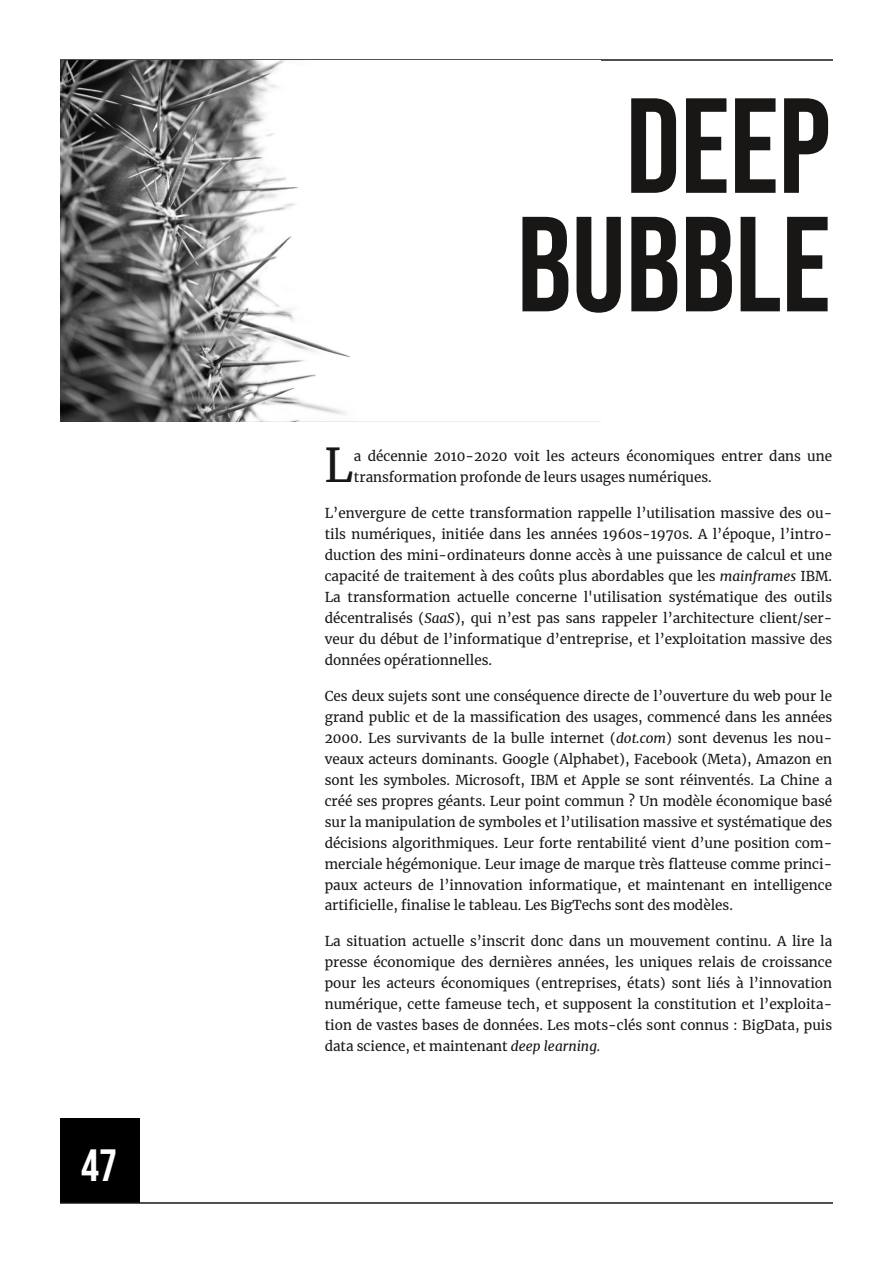
<style>
.page{position:relative;width:893px;height:1263px;background:#fff}
.page>*{position:absolute;margin:0;border:0;box-sizing:border-box;transform-origin:0 0}
.t1{font:135px/118.5px "Bebas Neue";color:#181715;text-align:right}
.t2{font:46.05px "Merriweather";color:#181715}
.t3{font:45px "Bebas Neue";color:#fff}
.t4{font:13.5px/21px "Merriweather";color:#181715;text-align:justify}
.s1{font-style:italic}
</style>
<div class="page">
<div style="left:60px;top:1118px;width:80px;height:85px;background:#000"></div>
<hr style="left:60px;top:1202px;width:773px;height:2px;background:#181715">
<hr style="left:60px;top:59px;width:773px;height:2px;background:#181715">
<img style="left:60px;top:60px;width:541px;height:361px">
<h3 class="t3" style="left:81px;top:1140px;width:37px">47</h3>
<h1 class="t1" style="left:517px;top:93px;width:315px">DEEP<br>BUBBLE</h1>
<h2 class="t2" style="left:324px;top:437px;width:31px">L</h2>
<p class="t4" style="left:354px;top:446px;width:480px">a décennie 2010-2020 voit les acteurs économiques entrer dans une transformation profonde de leurs usages numériques.</p>
<p class="t4" style="left:325px;top:503px;width:509px">L’envergure de cette transformation rappelle l’utilisation massive des ou&shy;tils numériques, initiée dans les années 1960s-1970s. A l’époque, l’intro&shy;duction des mini-ordinateurs donne accès à une puissance de calcul et une capacité de traitement à des coûts plus abordables que les <span class="s1">mainframes</span> IBM.<br>La transformation actuelle concerne l'utilisation systématique des outils décentralisés (<span class="s1">SaaS</span>), qui n’est pas sans rappeler l’architecture client/ser&shy;veur du début de l’informatique d’entreprise, et l’exploitation massive des données opérationnelles.</p>
<p class="t4" style="left:325px;top:686px;width:509px">Ces deux sujets sont une conséquence directe de l’ouverture du web pour le grand public et de la massification des usages, commencé dans les années 2000. Les survivants de la bulle internet (<span class="s1">dot.com</span>) sont devenus les nou&shy;veaux acteurs dominants. Google (Alphabet), Facebook (Meta), Amazon en sont les symboles. Microsoft, IBM et Apple se sont réinventés. La Chine a créé ses propres géants. Leur point commun ? Un modèle économique basé sur la manipulation de symboles et l’utilisation massive et systématique des décisions algorithmiques. Leur forte rentabilité vient d’une position com&shy;merciale hégémonique. Leur image de marque très flatteuse comme princi&shy;paux acteurs de l’innovation informatique, et maintenant en intelligence artificielle, finalise le tableau. Les BigTechs sont des modèles.</p>
<p class="t4" style="left:325px;top:931px;width:509px">La situation actuelle s’inscrit donc dans un mouvement continu. A lire la presse économique des dernières années, les uniques relais de croissance pour les acteurs économiques (entreprises, états) sont liés à l’innovation numérique, cette fameuse tech, et supposent la constitution et l’exploita&shy;tion de vastes bases de données. Les mots-clés sont connus : BigData, puis data science, et maintenant <span class="s1">deep learning.</span></p>
</div>
